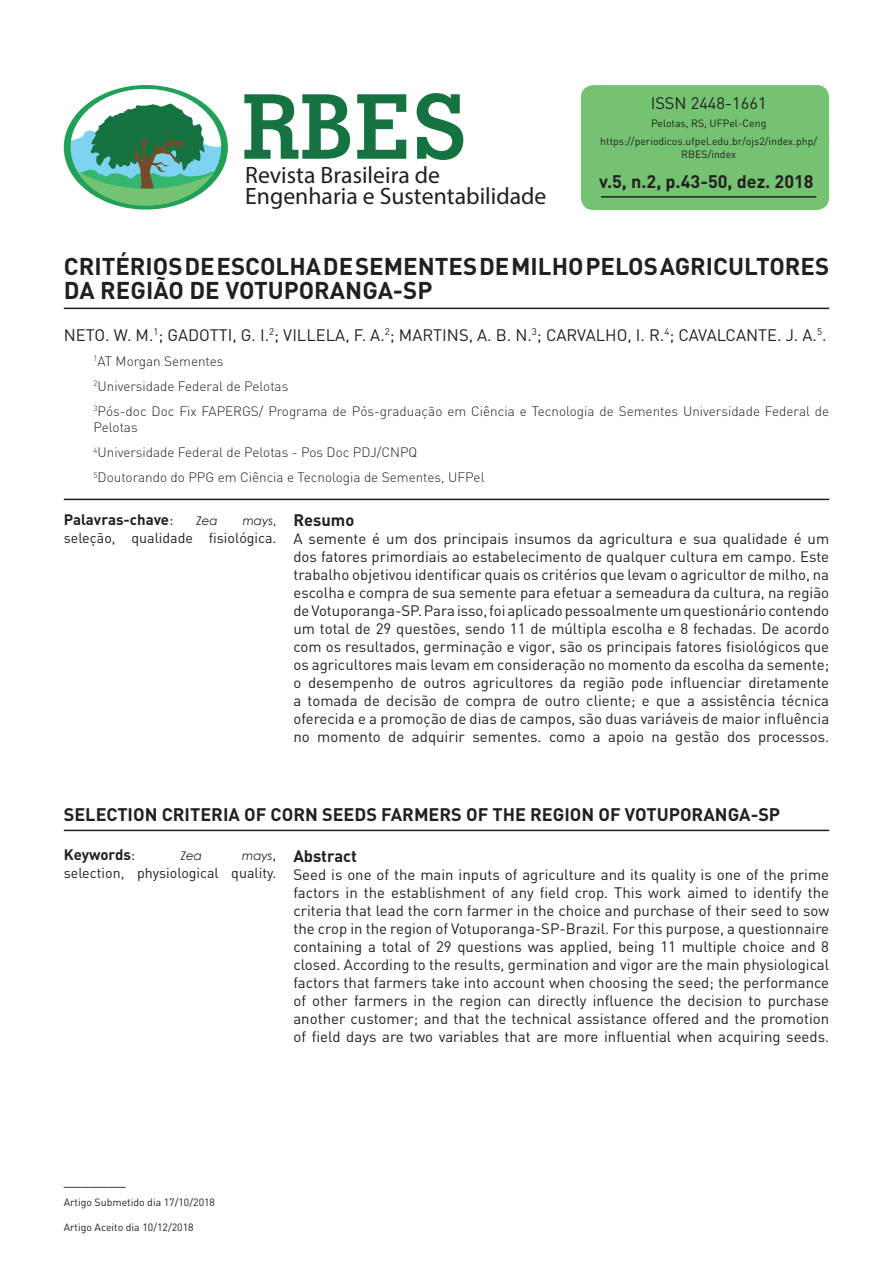
<style>
.page{position:relative;width:893px;height:1263px;background:#fff}
.page>*{position:absolute;margin:0;border:0;box-sizing:border-box;transform-origin:0 0}
.t1{font:700 89.55px "Geometric Slab 703 BT";color:#157341}
.t2{font:700 24px/24px "DIN";color:#231f20}
.t3{font:23.7px/21.6px "Myriad Pro";color:#231f20}
.t4{font:700 18px "DIN";color:#231f20}
.t5{font:16.5px "DIN";color:#231f20}
.t6{font:700 16.5px "DIN";color:#231f20}
.t7{font:15px/18px "DIN";color:#231f20;text-align:justify}
.t8{font:700 15px "DIN";color:#231f20}
.t9{font:14.25px "DIN";color:#231f20}
.t10{font:300 13.5px/25px "DIN";color:#231f20}
.t11{font:italic 12px "Century Gothic";color:#231f20}
.t12{font:10.5px/17.7px "DIN";color:#231f20;text-align:center}
.s1{font-weight:400}
.s2{font-family:"DIN";font-style:normal}
.s3{font-family:"DIN";font-style:normal;font-size:14.25px}
</style>
<div class="page">
<div style="left:581px;top:85px;width:248px;height:125px;background:#74c372;border-radius:13px"></div>
<div style="left:64px;top:85px;width:164px;height:125px;background:#23a057;border-radius:50%"></div>
<svg style="left:71px;top:89px;width:150px;height:117px"></svg>
<hr style="left:601px;top:196px;width:215px;height:2px;background:#231f20">
<hr style="left:64px;top:308px;width:765px;height:1px;background:#231f20">
<hr style="left:64px;top:499px;width:765px;height:1px;background:#231f20">
<hr style="left:64px;top:830px;width:765px;height:1px;background:#231f20">
<h1 class="t1" style="left:242px;top:72px;width:226px">RBES</h1>
<p class="t5" style="left:651px;top:93px;width:117px">ISSN 2448-1661</p>
<p class="t12" style="left:600px;top:114px;width:218px">Pelotas, RS, UFPel-Ceng https://periodicos.ufpel.edu.br/ojs2/index.php/</p>
<p class="t12" style="left:681px;top:145px;width:56px">RBES/index</p>
<p class="t4" style="left:599px;top:169px;width:216px">v.5, n.2, p.43-50, dez. 2018</p>
<h3 class="t3" style="left:245px;top:164px;width:303px">Revista Brasileira de<br>Engenharia e Sustentabilidade</h3>
<h2 class="t2" style="left:64px;top:253px;width:767px">CRITÉRIOS DE ESCOLHA DE SEMENTES DE MILHO PELOS AGRICULTORES<br>DA REGIÃO DE VOTUPORANGA-SP</h2>
<p class="t5" style="left:64px;top:324px;width:764px">NETO. W. M.<sup>1</sup>; GADOTTI, G. I.<sup>2</sup>; VILLELA, F. A.<sup>2</sup>; MARTINS, A. B. N.<sup>3</sup>; CARVALHO, I. R.<sup>4</sup>; CAVALCANTE. J. A.<sup>5</sup>.</p>
<p class="t10" style="left:94px;top:348px;width:737px"><sup>1</sup>AT Morgan Sementes<br><sup>2</sup>Universidade Federal de Pelotas<br><sup>3</sup>Pós-doc Doc Fix FAPERGS/ Programa de Pós-graduação em Ciência e Tecnologia de Sementes Universidade Federal de</p>
<p class="t10" style="left:94px;top:415px;width:392px">Pelotas<br><sup>4</sup>Universidade Federal de Pelotas - Pos Doc PDJ/CNPQ<br><sup>5</sup>Doutorando do PPG em Ciência e Tecnologia de Sementes, UFPel</p>
<p class="t6" style="left:293px;top:509px;width:62px">Resumo</p>
<p class="t7" style="left:293px;top:529px;width:537px">A semente é um dos principais insumos da agricultura e sua qualidade é um dos fatores primordiais ao estabelecimento de qualquer cultura em campo. Este trabalho objetivou identificar quais os critérios que levam o agricultor de milho, na escolha e compra de sua semente para efetuar a semeadura da cultura, na região de Votuporanga-SP. Para isso, foi aplicado pessoalmente um questionário contendo um total de 29 questões, sendo 11 de múltipla escolha e 8 fechadas. De acordo com os resultados, germinação e vigor, são os principais fatores fisiológicos que os agricultores mais levam em consideração no momento da escolha da semente; o desempenho de outros agricultores da região pode influenciar diretamente a tomada de decisão de compra de outro cliente; e que a assistência técnica oferecida e a promoção de dias de campos, são duas variáveis de maior influência no momento de adquirir sementes. como a apoio na gestão dos processos.</p>
<p class="t8" style="left:64px;top:510px;width:111px">Palavras-chave<span class="s1">:</span></p>
<p class="t11" style="left:196px;top:513px;width:23px">Zea</p>
<p class="t11" style="left:243px;top:513px;width:35px">mays<span class="s2">,</span></p>
<p class="t9" style="left:64px;top:529px;width:214px">seleção, qualidade fisiológica.</p>
<p class="t4" style="left:64px;top:803px;width:718px">SELECTION CRITERIA OF CORN SEEDS FARMERS OF THE REGION OF VOTUPORANGA-SP</p>
<p class="t6" style="left:293px;top:845px;width:65px">Abstract</p>
<p class="t7" style="left:293px;top:865px;width:537px">Seed is one of the main inputs of agriculture and its quality is one of the prime factors in the establishment of any field crop. This work aimed to identify the criteria that lead the corn farmer in the choice and purchase of their seed to sow the crop in the region of Votuporanga-SP-Brazil. For this purpose, a questionnaire containing a total of 29 questions was applied, being 11 multiple choice and 8 closed. According to the results, germination and vigor are the main physiological factors that farmers take into account when choosing the seed; the performance of other farmers in the region can directly influence the decision to purchase another customer; and that the technical assistance offered and the promotion of field days are two variables that are more influential when acquiring seeds.</p>
<p class="t8" style="left:64px;top:845px;width:73px">Keywords<span class="s1">:</span></p>
<p class="t11" style="left:180px;top:848px;width:23px">Zea</p>
<p class="t11" style="left:242px;top:848px;width:36px">mays<span class="s3">,</span></p>
<p class="t9" style="left:64px;top:864px;width:214px">selection, physiological quality.</p>
<p class="t5" style="left:64px;top:1169px;width:64px">_______</p>
<p class="t12" style="left:64px;top:1193px;width:153px">Artigo Submetido dia 17/10/2018</p>
<p class="t12" style="left:64px;top:1218px;width:131px">Artigo Aceito dia 10/12/2018</p>
</div>
